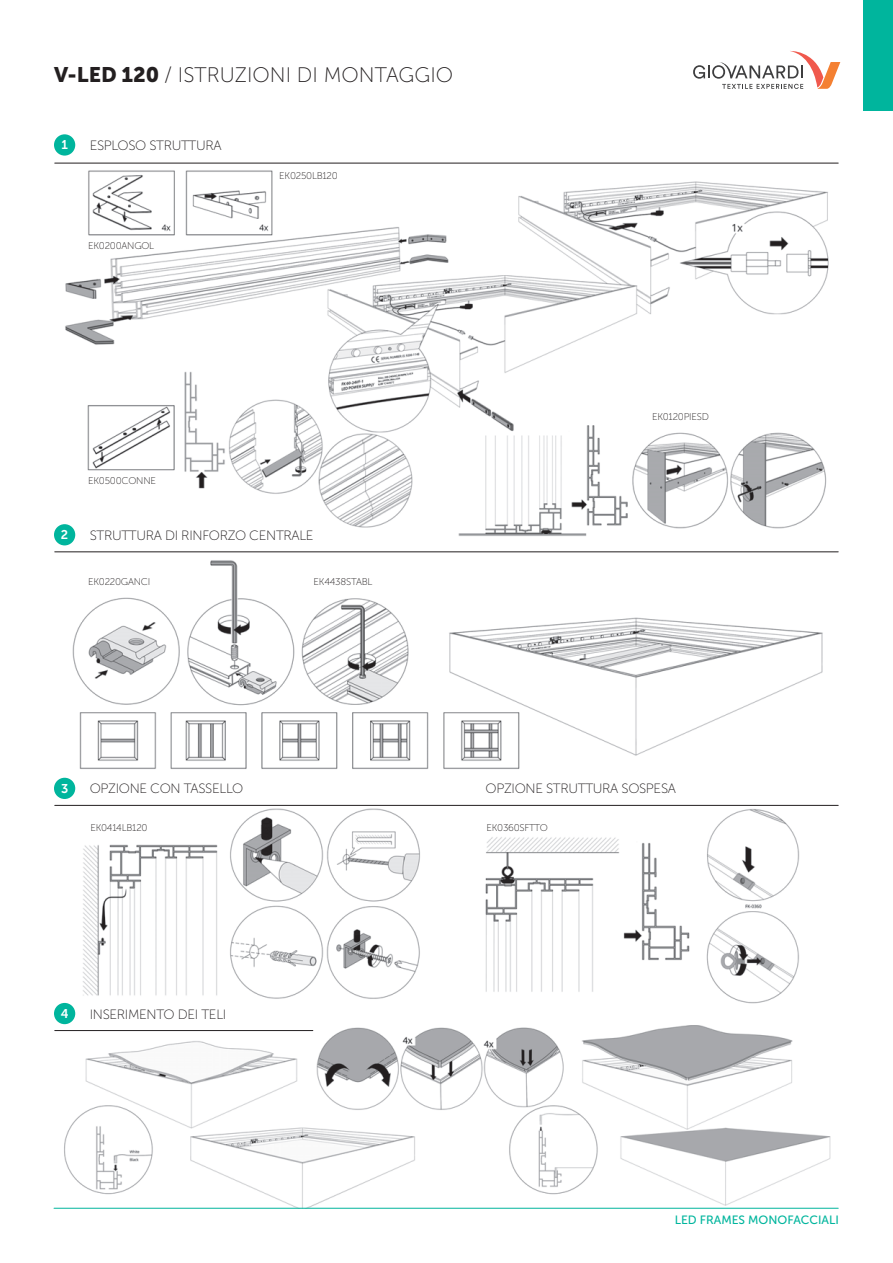
<style>
.page{position:relative;width:893px;height:1263px;background:#fff}
.page>*{position:absolute;margin:0;border:0;box-sizing:border-box;transform-origin:0 0}
.t1{font:21px "Museo Sans 100";color:#231f20}
.t2{font:13.5px "Museo Sans 100";letter-spacing:-.025em;color:#231f20}
.t3{font:12.6px "Museo Sans 700";color:#fff}
.t4{font:12px "Museo Sans 500";color:#00b59d}
.t5{font:9.75px "Museo Sans 100";letter-spacing:-.025em;color:#231f20}
.s1{font-family:"Museo Sans 900"}
</style>
<div class="page">
<img style="left:53px;top:146px;width:786px;height:1062px">
<div style="left:731px;top:799px;width:162px;height:9px;background:#fff"></div>
<hr style="left:55px;top:1030px;width:258px;height:1px;background:#231f20">
<div style="left:54px;top:1003px;width:21px;height:21px;background:#00b59d;border-radius:50%"></div>
<hr style="left:55px;top:805px;width:783px;height:1px;background:#231f20">
<div style="left:54px;top:778px;width:21px;height:21px;background:#00b59d;border-radius:50%"></div>
<hr style="left:55px;top:552px;width:783px;height:1px;background:#231f20">
<div style="left:54px;top:524px;width:21px;height:21px;background:#00b59d;border-radius:50%"></div>
<hr style="left:55px;top:163px;width:783px;height:1px;background:#231f20">
<div style="left:54px;top:134px;width:21px;height:22px;background:#00b59d;border-radius:50%"></div>
<hr style="left:54px;top:1208px;width:784px;height:1px;background:#00b59d">
<div style="left:863px;top:0;width:30px;height:111px;background:#00b59d"></div>
<svg style="left:693px;top:50px;width:147px;height:39px"></svg>
<p class="t1" style="left:54px;top:64px;width:401px"><span class="s1">V-LED 120</span> / ISTRUZIONI DI MONTAGGIO</p>
<p class="t3" style="left:61px;top:138px;width:8px">1</p>
<p class="t2" style="left:90px;top:138px;width:134px">ESPLOSO STRUTTURA</p>
<p class="t5" style="left:88px;top:240px;width:68px">EK0200ANGOL</p>
<p class="t5" style="left:279px;top:171px;width:60px">EK0250LB120</p>
<p class="t5" style="left:88px;top:476px;width:69px">EK0500CONNE</p>
<p class="t3" style="left:61px;top:528px;width:9px">2</p>
<p class="t2" style="left:90px;top:528px;width:225px">STRUTTURA DI RINFORZO CENTRALE</p>
<p class="t5" style="left:88px;top:576px;width:64px">EK0220GANCI</p>
<p class="t5" style="left:314px;top:576px;width:60px">EK4438STABL</p>
<p class="t5" style="left:652px;top:411px;width:58px">EK0120PIESD</p>
<p class="t3" style="left:61px;top:781px;width:9px">3</p>
<p class="t2" style="left:90px;top:782px;width:155px">OPZIONE CON TASSELLO</p>
<p class="t2" style="left:486px;top:782px;width:192px">OPZIONE STRUTTURA SOSPESA</p>
<p class="t5" style="left:90px;top:822px;width:59px">EK0414LB120</p>
<p class="t3" style="left:61px;top:1006px;width:9px">4</p>
<p class="t2" style="left:90px;top:1007px;width:138px">INSERIMENTO DEI TELI</p>
<p class="t5" style="left:486px;top:822px;width:63px">EK0360SFTTO</p>
<p class="t4" style="left:675px;top:1213px;width:166px">LED FRAMES MONOFACCIALI</p>
</div>
